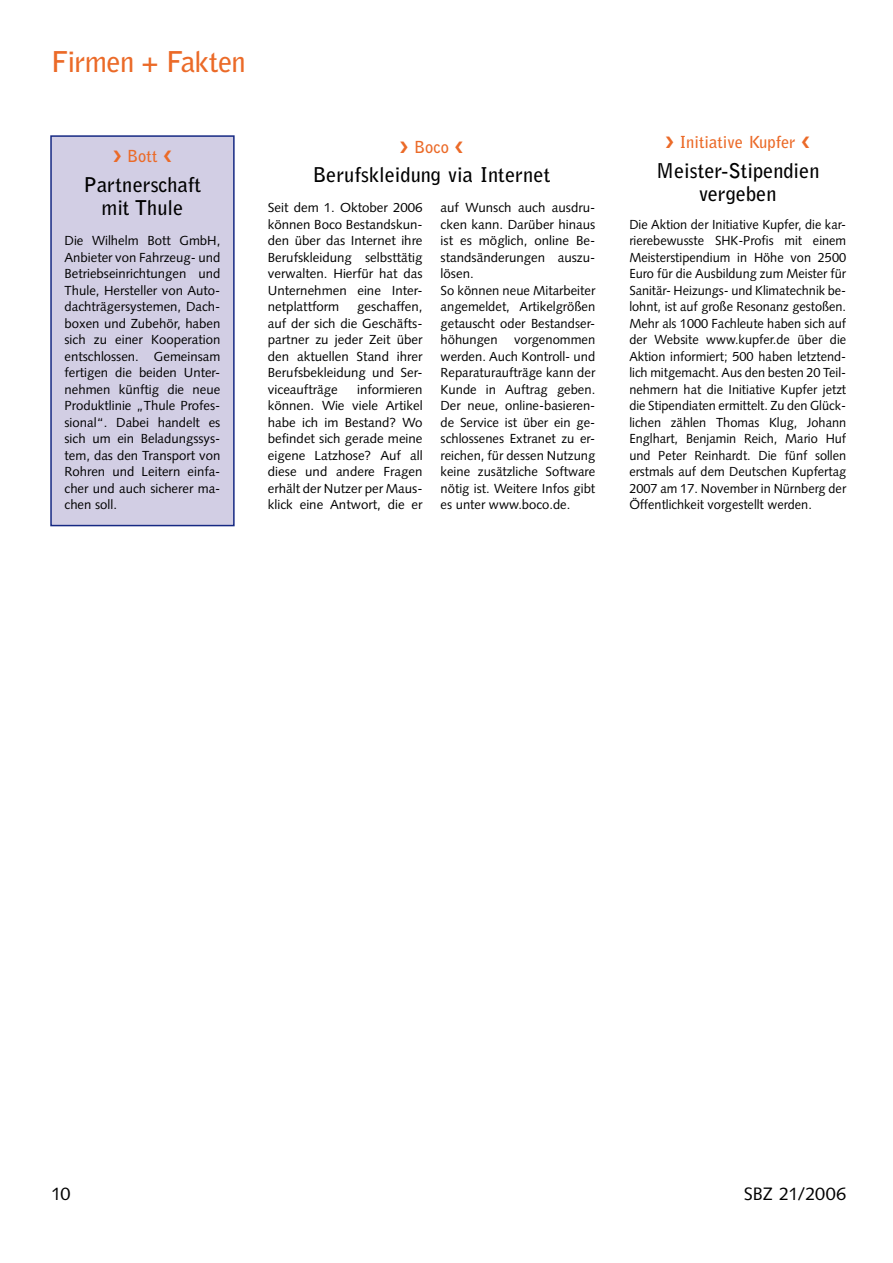
<style>
.page{position:relative;width:893px;height:1263px;background:#fff}
.page>*{position:absolute;margin:0;border:0;box-sizing:border-box;transform-origin:0 0}
.t1{font:700 28.5px "Bell Gothic Std";letter-spacing:-.025em;color:#eb6a28}
.t2{font:700 20.25px/23.2px "Bell Gothic Std";color:#000;text-align:center}
.t3{font:18px "Syntax LT Std";letter-spacing:-.01em;color:#000}
.t4{font:700 16.5px "Bell Gothic Std";color:#eb6a28}
.t5{font:13.2px/16.5px "Syntax LT Std";color:#000;text-align:justify}
</style>
<div class="page">
<div style="left:51px;top:136px;width:183px;height:390px;background:#d2cee4"></div>
<div style="left:50px;top:135px;width:185px;height:391px;border:2px solid #162983"></div>
<h1 class="t1" style="left:51px;top:45px;width:196px">Firmen + Fakten</h1>
<p class="t4" style="left:113px;top:146px;width:60px">❯ Bott ❮</p>
<h2 class="t2" style="left:84px;top:173px;width:119px">Partnerschaft mit Thule</h2>
<p class="t5" style="left:65px;top:232px;width:157px;text-align:left">Die Wilhelm Bott GmbH,<br>Anbieter von Fahrzeug- und<br>Betriebseinrichtungen und<br>Thule, Hersteller von Auto&shy;dachträgersystemen, Dach&shy;boxen und Zubehör, haben sich zu einer Kooperation entschlossen. Gemeinsam fertigen die beiden Unter&shy;nehmen künftig die neue<br>Produktlinie „Thule Profes&shy;sional“. Dabei handelt es sich um ein Beladungs-sys&shy;tem, das den Transport von<br>Rohren und Leitern einfa&shy;cher und auch sicherer ma&shy;chen soll.</p>
<p class="t4" style="left:400px;top:137px;width:65px">❯ Boco ❮</p>
<h2 class="t2" style="left:313px;top:163px;width:239px">Berufskleidung via Internet</h2>
<p class="t5" style="left:268px;top:199px;width:156px">Seit dem 1. Oktober 2006 können Boco Bestandskun&shy;den über das Internet ihre Berufskleidung selbsttätig verwalten. Hierfür hat das Unternehmen eine Inter&shy;netplattform</p>
<p class="t5" style="left:268px;top:298px;width:156px;text-indent:89px">geschaffen, auf der sich die Geschäfts&shy;partner zu jeder Zeit über den aktuellen Stand ihrer Berufsbekleidung und Ser&shy;viceaufträge</p>
<p class="t5" style="left:268px;top:381px;width:156px;text-indent:89px">informieren können. Wie viele Artikel habe ich im Bestand? Wo befindet sich gerade meine eigene Latzhose? Auf all diese und andere Fragen erhält der Nutzer per Maus&shy;klick eine Antwort, die er</p>
<p class="t5" style="left:441px;top:199px;width:156px;text-align:left">auf Wunsch auch ausdru&shy;cken kann. Darüber hinaus ist es möglich, online Be&shy;standsänderungen auszu&shy;lösen.<br>So können neue Mitarbeiter angemeldet, Artikelgrößen getauscht oder Bestandser&shy;höhungen vorgenommen werden. Auch Kontroll- und<br>Reparaturaufträge kann der<br>Kunde in Auftrag geben.<br>Der neue, online-basieren&shy;de Service ist über ein ge&shy;schlossenes Extranet zu er&shy;reichen, für dessen Nutzung keine zusätzliche Software nötig ist. Weitere Infos gibt es unter www.boco.de.</p>
<p class="t4" style="left:666px;top:132px;width:146px">❯ Initiative Kupfer ❮</p>
<h2 class="t2" style="left:656px;top:159px;width:165px">Meister-Stipendien vergeben</h2>
<p class="t5" style="left:629px;top:216px;width:218px">Die Aktion der Initiative Kupfer, die kar&shy;rierebewusste SHK-Profis mit einem Meisterstipendium in Höhe von 2500<br>Euro für die Ausbildung zum Meister für Sanitär- Heizungs- und Klimatechnik be&shy;lohnt, ist auf große Resonanz gestoßen.<br>Mehr als 1000 Fachleute haben sich auf der Website www.kupfer.de über die Aktion informiert; 500 haben letztend&shy;lich mitgemacht. Aus den besten 20 Teil&shy;nehmern hat die Initiative Kupfer jetzt die Stipendiaten ermittelt. Zu den Glück&shy;lichen zählen Thomas Klug, Johann Englhart, Benjamin Reich, Mario Huf und Peter Reinhardt. Die fünf sollen erstmals auf dem Deutschen Kupfertag 2007 am 17. November in Nürnberg der Öffentlichkeit vorgestellt werden.</p>
<h3 class="t3" style="left:51px;top:1183px;width:21px">10</h3>
<h3 class="t3" style="left:744px;top:1183px;width:104px">SBZ 21/2006</h3>
</div>
